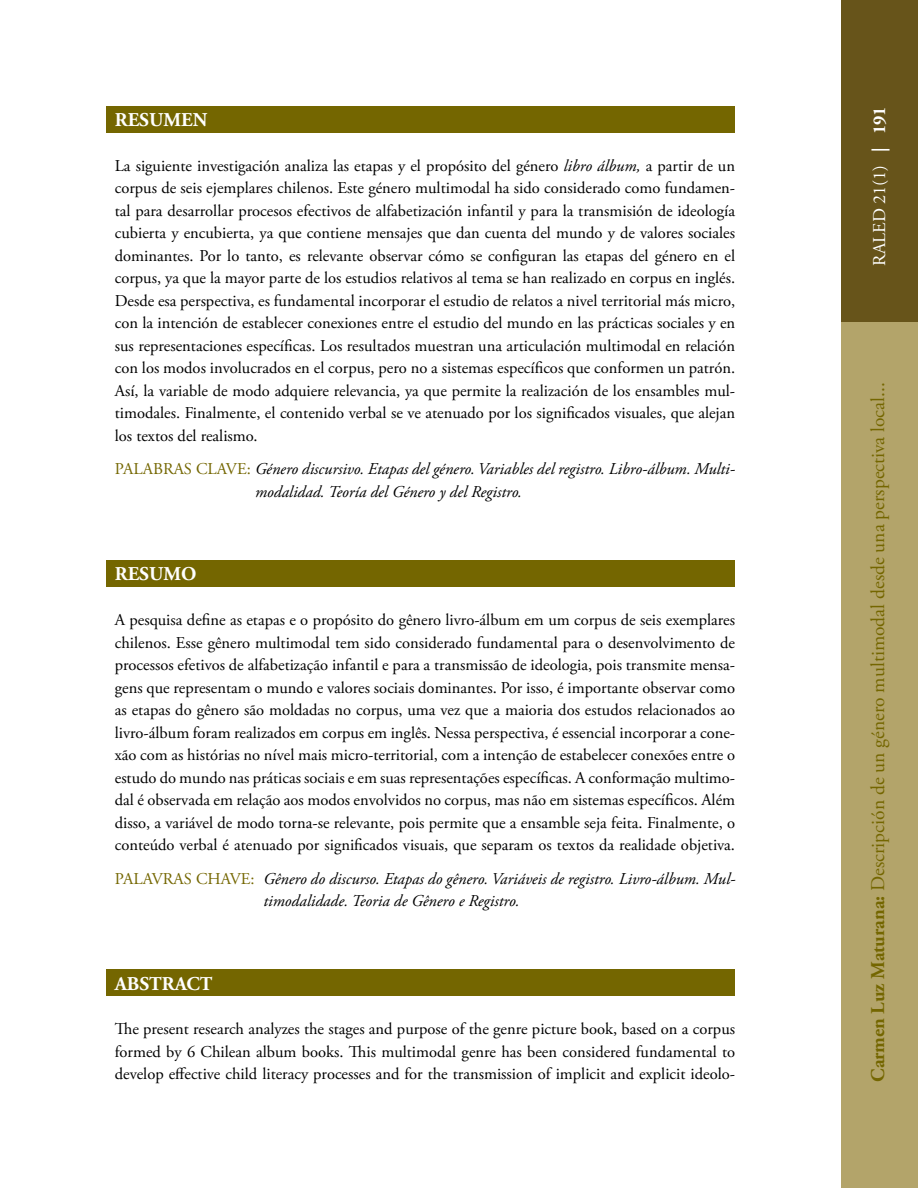
<style>
.page{position:relative;width:918px;height:1188px;background:#fff}
.page>*{position:absolute;margin:0;border:0;box-sizing:border-box;transform-origin:0 0}
.t1{font:19.5px "Adobe Garamond Pro";color:#746600}
.t2{font:700 19.5px "Adobe Garamond Pro";color:#fff}
.t3{font:18px "Adobe Garamond Pro";color:#fff}
.t4{font:16.5px/22.5px "Adobe Garamond Pro";color:#000;text-align:justify}
.t5{font:italic 16.5px/22.5px "Adobe Garamond Pro";color:#000}
.s1{font-style:italic}
.s2{font-style:normal;color:#746600}
.s3{font-weight:700}
</style>
<div class="page">
<div style="left:841px;top:0;width:77px;height:1188px;background:#b3a46a"></div>
<div style="left:841px;top:0;width:77px;height:322px;background:#67541a"></div>
<div style="left:106px;top:106px;width:629px;height:26px;background:#746600"></div>
<div style="left:106px;top:560px;width:629px;height:26px;background:#746600"></div>
<div style="left:106px;top:970px;width:629px;height:26px;background:#746600"></div>
<p class="t2" style="left:115px;top:108px;width:94px">RESUMEN</p>
<p class="t4" style="left:115px;top:155px;width:622px">La siguiente investigación analiza las etapas y el propósito del género <span class="s1">libro álbum,</span> a partir de un corpus de seis ejemplares chilenos. Este género multimodal ha sido considerado como fundamen&shy;tal para desarrollar procesos efectivos de alfabetización infantil y para la transmisión de ideología cubierta y encubierta, ya que contiene mensajes que dan cuenta del mundo y de valores sociales dominantes. Por lo tanto, es relevante observar cómo se configuran las etapas del género en el corpus, ya que la mayor parte de los estudios relativos al tema se han realizado en corpus en inglés.<br>Desde esa perspectiva, es fundamental incorporar el estudio de relatos a nivel territorial más micro, con la intención de establecer conexiones entre el estudio del mundo en las prácticas sociales y en sus representaciones específicas. Los resultados muestran una articulación multimodal en relación con los modos involucrados en el corpus, pero no a sistemas específicos que conformen un patrón.<br>Así, la variable de modo adquiere relevancia, ya que permite la realización de los ensambles mul&shy;timodales. Finalmente, el contenido verbal se ve atenuado por los significados visuales, que alejan los textos del realismo.</p>
<p class="t5" style="left:255px;top:458px;width:482px;text-indent:-140px"><span class="s2">PALABRAS CLAVE:</span> Género discursivo. Etapas del género. Variables del registro. Libro-álbum. Multi&shy;modalidad. Teoría del Género y del Registro.</p>
<p class="t2" style="left:115px;top:562px;width:83px">RESUMO</p>
<p class="t4" style="left:115px;top:609px;width:622px">A pesquisa define as etapas e o propósito do gênero livro-álbum em um corpus de seis exemplares chilenos. Esse gênero multimodal tem sido considerado fundamental para o desenvolvimento de processos efetivos de alfabetização infantil e para a transmissão de ideologia, pois transmite mensa&shy;gens que representam o mundo e valores sociais dominantes. Por isso, é importante observar como as etapas do gênero são moldadas no corpus, uma vez que a maioria dos estudos relacionados ao livro-álbum foram realizados em corpus em inglês. Nessa perspectiva, é essencial incorporar a cone&shy;xão com as histórias no nível mais micro-territorial, com a intenção de estabelecer conexões entre o estudo do mundo nas práticas sociais e em suas representações específicas. A conformação multimo&shy;dal é observada em relação aos modos envolvidos no corpus, mas não em sistemas específicos. Além disso, a variável de modo torna-se relevante, pois permite que a ensamble seja feita. Finalmente, o conteúdo verbal é atenuado por significados visuais, que separam os textos da realidade objetiva.</p>
<p class="t5" style="left:264px;top:868px;width:473px;text-indent:-149px"><span class="s2">PALAVRAS CHAVE:</span> Gênero do discurso. Etapas do gênero. Variáveis de registro. Livro-álbum. Mul&shy;timodalidade. Teoria de Gênero e Registro.</p>
<p class="t2" style="left:115px;top:972px;width:99px">ABSTRACT</p>
<p class="t4" style="left:115px;top:1018px;width:622px">The present research analyzes the stages and purpose of the genre picture book, based on a corpus formed by 6 Chilean album books. This multimodal genre has been considered fundamental to develop effective child literacy processes and for the transmission of implicit and explicit ideolo-</p>
<p class="t3" style="left:869px;top:266px;width:161px;rotate:-90deg">RALED 21(1) <span class="s3">| 191</span></p>
<p class="t1" style="left:866px;top:1082px;width:701px;rotate:-90deg"><span class="s3">Carmen Luz Maturana:</span> Descripción de un género multimodal desde una perspectiva local...</p>
</div>
